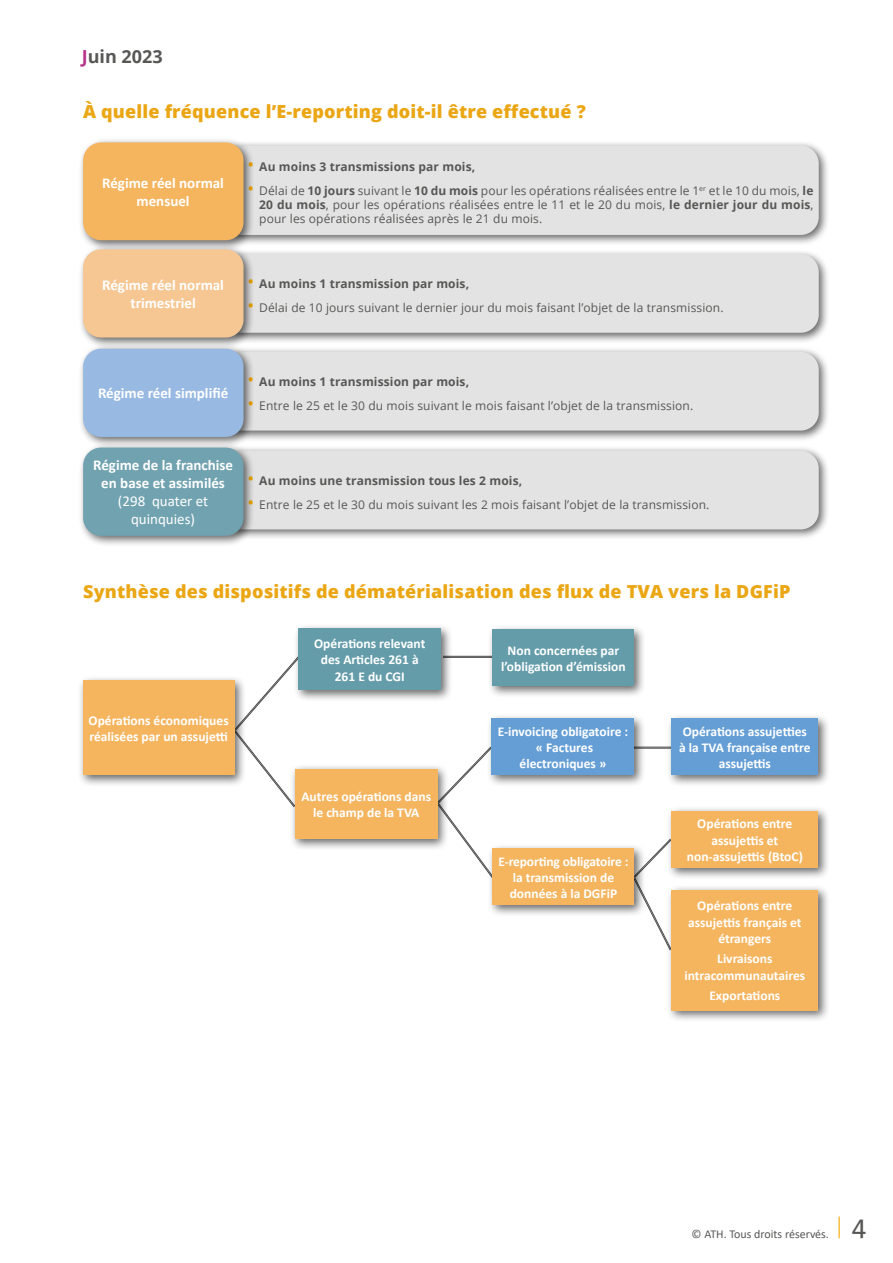
<style>
.page{position:relative;width:893px;height:1263px;background:#fff}
.page>*{position:absolute;margin:0;border:0;box-sizing:border-box;transform-origin:0 0}
.t1{font:27.45px "Alber";color:#575756}
.t2{font:800 18px "Open Sans";letter-spacing:.01em;color:#eba614}
.t3{font:700 18px "Open Sans";color:#575756}
.t4{font:700 15px/18px "Calibri";color:#fff;text-align:center}
.t5{font:15px/18px "Calibri";color:#fff;text-align:center}
.t6{font:700 13.5px/16.2px "Calibri";color:#fff;text-align:center}
.t7{font:12px/14.4px "Open Sans";letter-spacing:.01em;color:#575756;text-align:justify}
.t8{font:700 12px "Open Sans";letter-spacing:.01em;color:#575756}
.t9{font:12px "Calibri";color:#575756}
.s1{color:#b7348b}
.s2{font-weight:400;font-size:18px;color:#f4a700}
.s3{font-size:18px;color:#f4a700}
.s4{font-weight:700}
</style>
<div class="page">
<hr style="left:838px;top:1216px;width:2px;height:22px;background:#f4a700">
<div style="left:229px;top:141px;width:601px;height:105px;background:#000;opacity:.6"></div>
<div style="left:255px;top:146px;width:564px;height:89px;background:#e3e3e3"></div>
<div style="left:78px;top:137px;width:177px;height:114px;background:#000;opacity:.6"></div>
<div style="left:83px;top:142px;width:161px;height:98px;background:#f5b55f;border-radius:18px"></div>
<div style="left:229px;top:249px;width:601px;height:95px;background:#000;opacity:.6"></div>
<div style="left:255px;top:254px;width:564px;height:79px;background:#e3e3e3"></div>
<div style="left:78px;top:244px;width:177px;height:105px;background:#000;opacity:.6"></div>
<div style="left:83px;top:249px;width:161px;height:89px;background:#f6c793;border-radius:18px"></div>
<div style="left:229px;top:347px;width:601px;height:95px;background:#000;opacity:.6"></div>
<div style="left:255px;top:352px;width:564px;height:79px;background:#e3e3e3"></div>
<div style="left:78px;top:344px;width:177px;height:104px;background:#000;opacity:.6"></div>
<div style="left:83px;top:349px;width:161px;height:88px;background:#97b9e2;border-radius:18px"></div>
<div style="left:229px;top:446px;width:601px;height:95px;background:#000;opacity:.6"></div>
<div style="left:255px;top:451px;width:564px;height:78px;background:#e3e3e3"></div>
<div style="left:78px;top:442px;width:177px;height:105px;background:#000;opacity:.6"></div>
<div style="left:83px;top:448px;width:161px;height:88px;background:#71a2b0;border-radius:18px"></div>
<svg style="left:646px;top:843px;width:20px;height:100px"></svg>
<hr style="left:626px;top:747px;width:58px;height:1px;background:#4a4a49">
<hr style="left:626px;top:748px;width:58px;height:1px;background:#4a4a49">
<svg style="left:449px;top:750px;width:38px;height:121px"></svg>
<svg style="left:246px;top:662px;width:47px;height:141px"></svg>
<hr style="left:443px;top:656px;width:68px;height:1px;background:#4a4a49">
<hr style="left:443px;top:657px;width:68px;height:1px;background:#4a4a49">
<div style="left:293px;top:623px;width:160px;height:79px;background:#000;opacity:.6"></div>
<div style="left:299px;top:628px;width:142px;height:62px;background:#649caa"></div>
<div style="left:78px;top:675px;width:168px;height:112px;background:#000;opacity:.6"></div>
<div style="left:83px;top:680px;width:151px;height:95px;background:#f5b55f"></div>
<div style="left:487px;top:624px;width:159px;height:74px;background:#000;opacity:.6"></div>
<div style="left:493px;top:629px;width:141px;height:57px;background:#649caa"></div>
<div style="left:290px;top:763px;width:159px;height:87px;background:#000;opacity:.6"></div>
<div style="left:295px;top:769px;width:142px;height:70px;background:#f5b55f"></div>
<div style="left:487px;top:713px;width:159px;height:74px;background:#000;opacity:.6"></div>
<div style="left:492px;top:719px;width:142px;height:56px;background:#649ed5"></div>
<div style="left:487px;top:843px;width:159px;height:74px;background:#000;opacity:.6"></div>
<div style="left:493px;top:849px;width:141px;height:56px;background:#f5b55f"></div>
<div style="left:666px;top:713px;width:164px;height:74px;background:#000;opacity:.6"></div>
<div style="left:671px;top:719px;width:147px;height:56px;background:#649ed5"></div>
<div style="left:666px;top:806px;width:164px;height:74px;background:#000;opacity:.6"></div>
<div style="left:671px;top:811px;width:147px;height:57px;background:#f5b55f"></div>
<div style="left:666px;top:885px;width:164px;height:137px;background:#000;opacity:.6"></div>
<div style="left:671px;top:890px;width:147px;height:120px;background:#f5b55f"></div>
<h2 class="t3" style="left:82px;top:43px;width:82px"><span class="s1">J</span>uin 2023</h2>
<h2 class="t2" style="left:83px;top:98px;width:504px">À quelle fréquence l’E-reporting doit-il être effectué ?</h2>
<p class="t8" style="left:247px;top:158px;width:229px"><span class="s2">•</span> Au moins 3 transmissions par mois,</p>
<p class="t7" style="left:259px;top:183px;width:556px;text-indent:-12px"><span class="s3">•</span> Délai de <span class="s4">10 jours</span> suivant le <span class="s4">10 du mois</span> pour les opérations réalisées entre le 1<sup>er</sup> et le 10 du mois, <span class="s4">le 20 du mois</span>, pour les opérations réalisées entre le 11 et le 20 du mois, <span class="s4">le dernier jour du mois</span>, pour les opérations réalisées après le 21 du mois.</p>
<p class="t4" style="left:102px;top:174px;width:123px">Régime réel normal mensuel</p>
<p class="t4" style="left:102px;top:276px;width:123px">Régime réel normal trimestriel</p>
<p class="t8" style="left:247px;top:276px;width:223px"><span class="s2">•</span> Au moins 1 transmission par mois,</p>
<p class="t7" style="left:247px;top:300px;width:478px"><span class="s3">•</span> Délai de 10 jours suivant le dernier jour du mois faisant l’objet de la transmission.</p>
<p class="t4" style="left:98px;top:384px;width:132px">Régime réel simplifié</p>
<p class="t8" style="left:247px;top:373px;width:223px"><span class="s2">•</span> Au moins 1 transmission par mois,</p>
<p class="t7" style="left:247px;top:398px;width:447px"><span class="s3">•</span> Entre le 25 et le 30 du mois suivant le mois faisant l’objet de la transmission.</p>
<p class="t4" style="left:93px;top:456px;width:141px">Régime de la franchise en base et assimilés</p>
<p class="t5" style="left:118px;top:492px;width:92px">(298 quater et quinquies)</p>
<p class="t8" style="left:247px;top:472px;width:276px"><span class="s2">•</span> Au moins une transmission tous les 2 mois,</p>
<p class="t7" style="left:247px;top:497px;width:463px"><span class="s3">•</span> Entre le 25 et le 30 du mois suivant les 2 mois faisant l’objet de la transmission.</p>
<h2 class="t2" style="left:83px;top:578px;width:709px">Synthèse des dispositifs de dématérialisation des flux de TVA vers la DGFiP</h2>
<p class="t6" style="left:314px;top:635px;width:113px">Opérations relevant des Articles 261 à<br>261 E du CGI</p>
<p class="t6" style="left:89px;top:712px;width:142px;text-align:left">Opérations économiques réalisées par un assujetti</p>
<p class="t6" style="left:501px;top:642px;width:126px">Non concernées par l’obligation d’émission</p>
<p class="t6" style="left:679px;top:723px;width:133px">Opérations assujetties à la TVA française entre assujettis</p>
<p class="t6" style="left:498px;top:723px;width:132px">E-invoicing obligatoire : « Factures électroniques »</p>
<p class="t6" style="left:301px;top:788px;width:131px">Autres opérations dans le champ de la TVA</p>
<p class="t6" style="left:498px;top:853px;width:131px">E-reporting obligatoire : la transmission de données à la DGFiP</p>
<p class="t6" style="left:687px;top:816px;width:118px">Opérations entre assujettis et non-assujettis (BtoC)</p>
<p class="t6" style="left:688px;top:897px;width:115px">Opérations entre assujettis français et étrangers</p>
<p class="t6" style="left:684px;top:951px;width:122px">Livraisons intracommunautaires</p>
<p class="t6" style="left:709px;top:988px;width:72px">Exportations</p>
<p class="t9" style="left:692px;top:1226px;width:139px">© ATH. Tous droits réservés.</p>
<h1 class="t1" style="left:851px;top:1212px;width:16px">4</h1>
</div>
